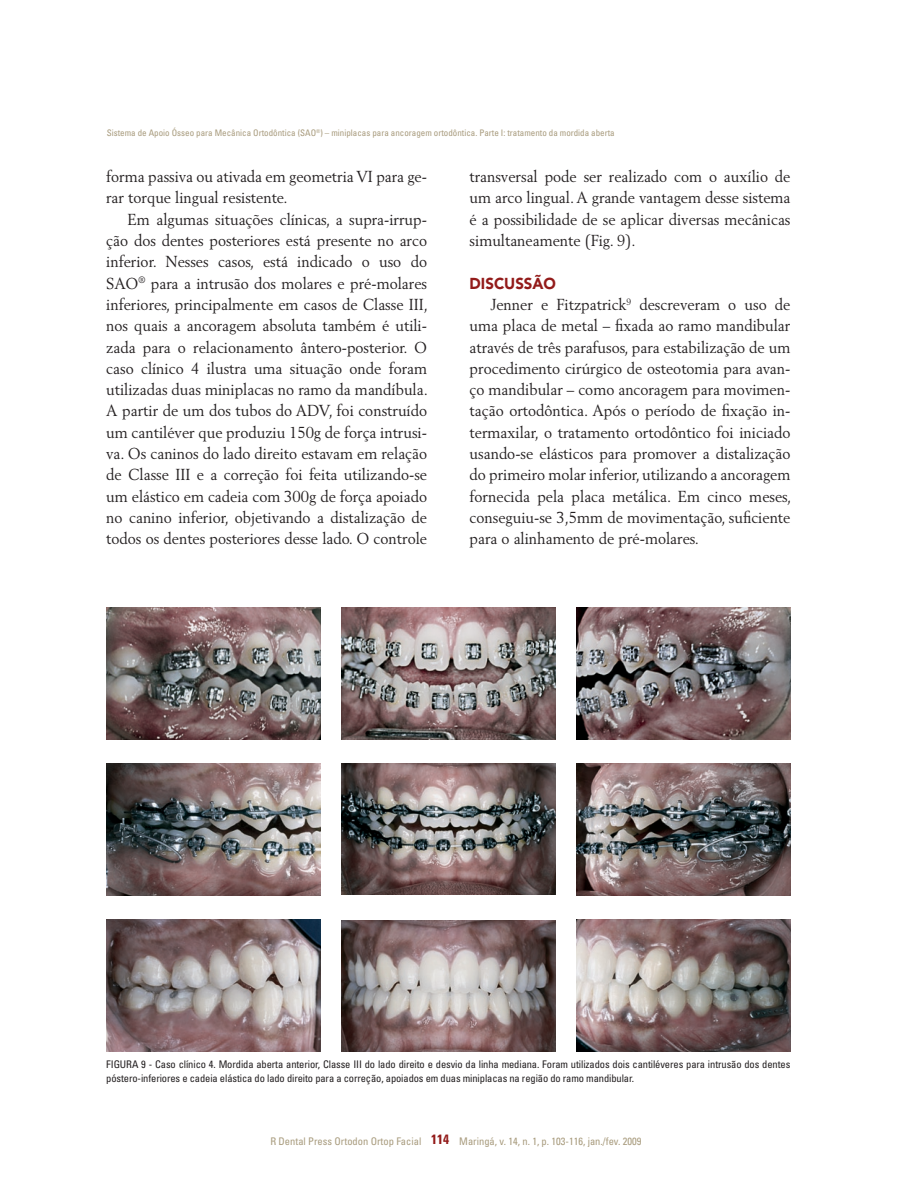
<style>
.page{position:relative;width:918px;height:1188px;background:#fff}
.page>*{position:absolute;margin:0;border:0;box-sizing:border-box;transform-origin:0 0}
.t1{font:15.75px/21.3px "Berling";color:#231f20;text-align:justify;scale:.95 1}
.t2{font:900 15.75px "Avenir";color:#931b1a;scale:.95 1}
.t3{font:condensed 10.5px/13.5px "Univers";letter-spacing:-.01em;color:#231f20}
.t4{font:condensed 10.5px "Univers";color:#a89b7d}
.t5{font:condensed 9px "Univers";color:#a89b7d}
.s1{font-weight:700;font-size:13.5px;color:#931b1a}
</style>
<div class="page">
<img style="left:106px;top:608px;width:214px;height:132px">
<img style="left:106px;top:764px;width:214px;height:132px">
<img style="left:577px;top:920px;width:213px;height:131px">
<img style="left:577px;top:608px;width:213px;height:132px">
<img style="left:577px;top:764px;width:213px;height:132px">
<img style="left:106px;top:920px;width:214px;height:131px">
<img style="left:341px;top:608px;width:214px;height:131px">
<img style="left:341px;top:764px;width:214px;height:131px">
<img style="left:341px;top:920px;width:214px;height:131px">
<p class="t5" style="left:107px;top:128px;width:510px">Sistema de Apoio Ósseo para Mecânica Ortodôntica (SAO<sup>®</sup>) – miniplacas para ancoragem ortodôntica. Parte I: tratamento da mordida aberta</p>
<p class="t1" style="left:106px;top:166px;width:339px">forma passiva ou ativada em geometria VI para ge&shy;rar torque lingual resistente.</p>
<p class="t1" style="left:106px;top:208px;width:340px;text-indent:21px">Em algumas situações clínicas, a supra-irrup&shy;ção dos dentes posteriores está presente no arco inferior. Nesses casos, está indicado o uso do SAO<sup>®</sup> para a intrusão dos molares e pré-molares inferiores, principalmente em casos de Classe III, nos quais a ancoragem absoluta também é utili&shy;zada para o relacionamento ântero-posterior. O caso clínico 4 ilustra uma situação onde foram utilizadas duas miniplacas no ramo da mandíbula.<br>A partir de um dos tubos do ADV, foi construído um cantiléver que produziu 150g de força intrusi&shy;va. Os caninos do lado direito estavam em relação de Classe III e a correção foi feita utilizando-se um elástico em cadeia com 300g de força apoiado no canino inferior, objetivando a distalização de todos os dentes posteriores desse lado. O controle</p>
<p class="t1" style="left:470px;top:166px;width:339px">transversal pode ser realizado com o auxílio de um arco lingual. A grande vantagem desse sistema é a possibilidade de se aplicar diversas mecânicas simultaneamente (Fig. 9).</p>
<p class="t2" style="left:470px;top:274px;width:23px">DISCUSSÃO</p>
<p class="t1" style="left:470px;top:294px;width:340px;text-indent:21px">Jenner e Fitzpatrick<sup>9</sup> descreveram o uso de uma placa de metal – fixada ao ramo mandibular através de três parafusos, para estabilização de um procedimento cirúrgico de osteotomia para avan&shy;ço mandibular – como ancoragem para movimen&shy;tação ortodôntica. Após o período de fixação in&shy;termaxilar, o tratamento ortodôntico foi iniciado usando-se elásticos para promover a distalização do primeiro molar inferior, utilizando a ancoragem fornecida pela placa metálica. Em cinco meses, conseguiu-se 3,5mm de movimentação, suficiente para o alinhamento de pré-molares.</p>
<p class="t3" style="left:106px;top:1058px;width:686px">FIGURA 9 - Caso clínico 4. Mordida aberta anterior, Classe III do lado direito e desvio da linha mediana. Foram utilizados dois cantiléveres para intrusão dos dentes póstero-inferiores e cadeia elástica do lado direito para a correção, apoiados em duas miniplacas na região do ramo mandibular.</p>
<p class="t4" style="left:270px;top:1134px;width:373px">R Dental Press Ortodon Ortop Facial <span class="s1">114</span> Maringá, v. 14, n. 1, p. 103-116, jan./fev. 2009</p>
</div>
